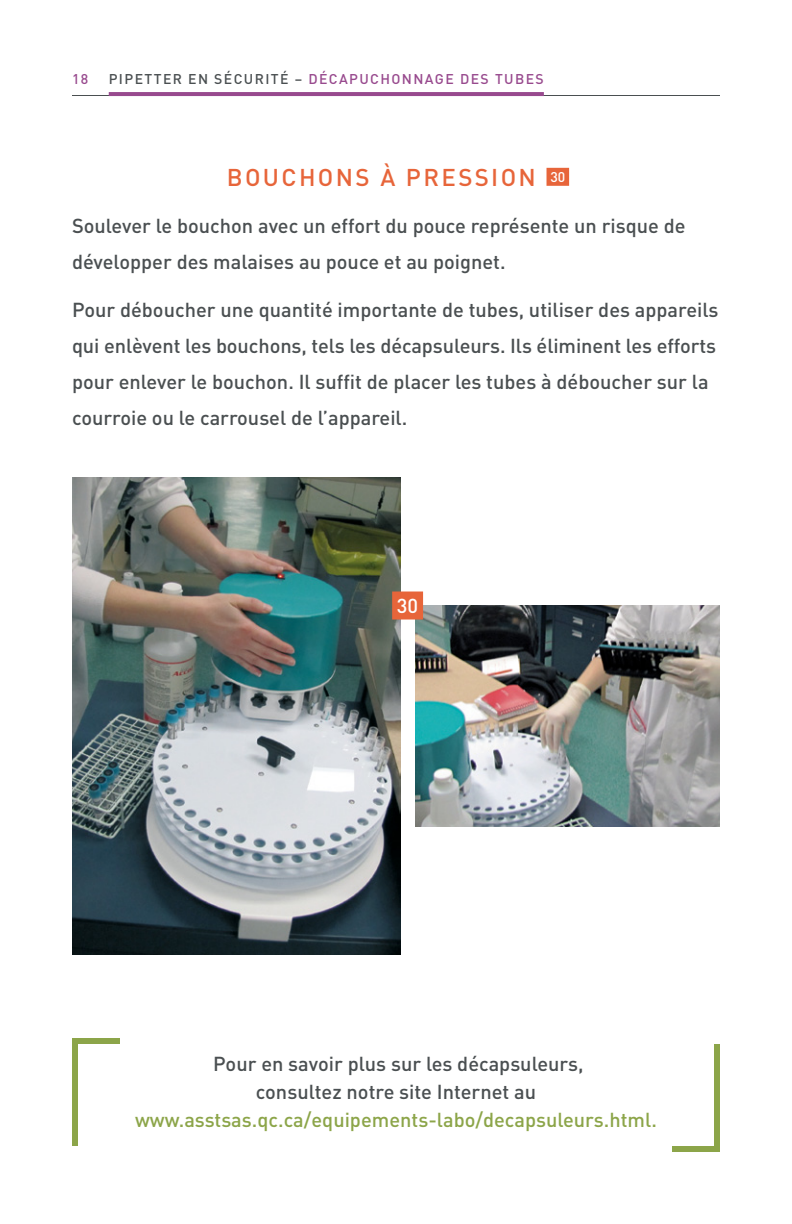
<style>
.page{position:relative;width:792px;height:1224px;background:#fff}
.page>*{position:absolute;margin:0;border:0;box-sizing:border-box;transform-origin:0 0}
.t1{font:500 24px "DIN";color:#e7653a}
.t2{font:500 20px/36px "DIN";color:#4a4f51}
.t3{font:500 20px "DIN";color:#8ca549}
.t4{font:500 20px "DIN";color:#fff}
.t5{font:500 14px "DIN";letter-spacing:.1em;color:#984a8e}
.t6{font:500 14px "DIN";color:#fff}
.s1{color:#4a4f51}
</style>
<div class="page">
<hr style="left:72px;top:95px;width:648px;height:1px;background:#4a4f51">
<hr style="left:109px;top:92px;width:435px;height:4px;background:#984a8e">
<div style="left:547px;top:168px;width:22px;height:18px;background:#e7653a"></div>
<div style="left:72px;top:1038px;width:48px;height:108px;background:#8ca549"></div>
<div style="left:672px;top:1044px;width:48px;height:108px;background:#8ca549"></div>
<div style="left:78px;top:1044px;width:48px;height:108px;background:#fff"></div>
<div style="left:666px;top:1038px;width:48px;height:108px;background:#fff"></div>
<img style="left:72px;top:478px;width:328px;height:476px">
<img style="left:415px;top:606px;width:305px;height:221px">
<div style="left:392px;top:592px;width:31px;height:28px;background:#e7653a"></div>
<p class="t5" style="left:72px;top:70px;width:18px">18</p>
<p class="t5" style="left:109px;top:70px;width:437px"><span class="s1">PIPETtER EN SÉCURITÉ –</span> DÉCAPUCHONNAGE DES TUBES</p>
<p class="t1" style="left:227px;top:162px;width:18px">Bouc</p>
<p class="t1" style="left:299px;top:162px;width:34px">hons</p>
<p class="t1" style="left:380px;top:162px;width:34px">à pression</p>
<p class="t6" style="left:550px;top:168px;width:16px">30</p>
<p class="t2" style="left:72px;top:207px;width:615px">Soulever le bouchon avec un effort du pouce représente un risque de développer des malaises au pouce et au poignet.</p>
<p class="t2" style="left:72px;top:291px;width:648px">Pour déboucher une quantité importante de tubes, utiliser des appareils qui enlèvent les bouchons, tels les décapsuleurs. Ils éliminent les efforts pour enlever le bouchon. Il suffit de placer les tubes à déboucher sur la courroie ou le carrousel de l’appareil.</p>
<p class="t4" style="left:397px;top:593px;width:23px">30</p>
<p class="t2" style="left:213px;top:1049px;width:372px;line-height:28px;text-align:center">Pour en savoir plus sur les décapsuleurs, consultez notre site Internet au</p>
<p class="t3" style="left:135px;top:1107px;width:523px">www.asstsas.qc.ca/equipements-labo/decapsuleurs.html.</p>
</div>
